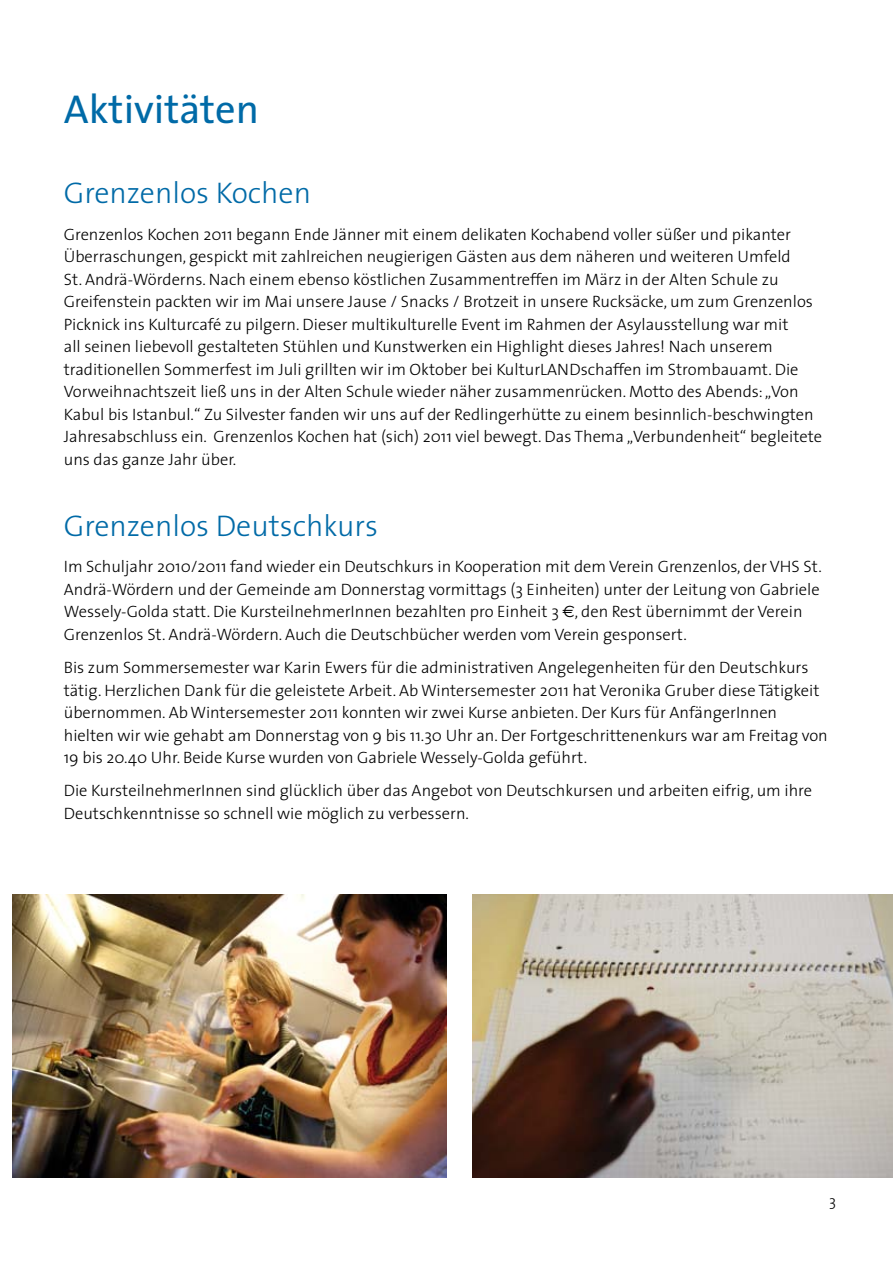
<style>
.page{position:relative;width:893px;height:1263px;background:#fff}
.page>*{position:absolute;margin:0;border:0;box-sizing:border-box;transform-origin:0 0}
.t1{font:40.5px "The Sans";color:#006aa7}
.t2{font:300 30px "The Sans";color:#006aa7}
.t3{font:300 16.5px/22.5px "The Sans";color:#000}
.t4{font:300 15px "The Sans";color:#000}
.s1{font-family:"Euro Sans";font-weight:400}
</style>
<div class="page">
<img style="left:13px;top:895px;width:433px;height:283px">
<img style="left:472px;top:894px;width:421px;height:284px">
<h1 class="t1" style="left:64px;top:76px;width:197px">Aktivitäten</h1>
<h2 class="t2" style="left:64px;top:168px;width:249px">Grenzenlos Kochen</h2>
<p class="t3" style="left:64px;top:222px;width:760px">Grenzenlos Kochen 2011 begann Ende Jänner mit einem delikaten Kochabend voller süßer und pikanter Überraschungen, gespickt mit zahlreichen neugierigen Gästen aus dem näheren und weiteren Umfeld<br>St. Andrä-Wörderns. Nach einem ebenso köstlichen Zusammentreffen im März in der Alten Schule zu Greifenstein packten wir im Mai unsere Jause / Snacks / Brotzeit in unsere Rucksäcke, um zum Grenzenlos Picknick ins Kulturcafé zu pilgern. Dieser multikulturelle Event im Rahmen der Asylausstellung war mit<br>all seinen liebevoll gestalteten Stühlen und Kunstwerken ein Highlight dieses Jahres! Nach unserem traditionellen Sommerfest im Juli grillten wir im Oktober bei KulturLANDschaffen im Strombauamt. Die Vorweihnachtszeit ließ uns in der Alten Schule wieder näher zusammenrücken. Motto des Abends: „Von Kabul bis Istanbul.“ Zu Silvester fanden wir uns auf der Redlingerhütte zu einem besinnlich-beschwingten Jahresabschluss ein. Grenzenlos Kochen hat (sich) 2011 viel bewegt. Das Thema „Verbundenheit“ begleitete uns das ganze Jahr über.</p>
<h2 class="t2" style="left:64px;top:501px;width:316px">Grenzenlos Deutschkurs</h2>
<p class="t3" style="left:64px;top:555px;width:759px">Im Schuljahr 2010/2011 fand wieder ein Deutschkurs in Kooperation mit dem Verein Grenzenlos, der VHS St.<br>Andrä-Wördern und der Gemeinde am Donnerstag vormittags (3 Einheiten) unter der Leitung von Gabriele Wessely-Golda statt. Die KursteilnehmerInnen bezahlten pro Einheit 3 <span class="s1">€</span>, den Rest übernimmt der Verein Grenzenlos St. Andrä-Wördern. Auch die Deutschbücher werden vom Verein gesponsert.</p>
<p class="t3" style="left:64px;top:656px;width:765px">Bis zum Sommersemester war Karin Ewers für die administrativen Angelegenheiten für den Deutschkurs tätig. Herzlichen Dank für die geleistete Arbeit. Ab Wintersemester 2011 hat Veronika Gruber diese Tätigkeit übernommen. Ab Wintersemester 2011 konnten wir zwei Kurse anbieten. Der Kurs für AnfängerInnen hielten wir wie gehabt am Donnerstag von 9 bis 11.30 Uhr an. Der Fortgeschrittenenkurs war am Freitag von 19 bis 20.40 Uhr. Beide Kurse wurden von Gabriele Wessely-Golda geführt.</p>
<p class="t3" style="left:64px;top:779px;width:750px">Die KursteilnehmerInnen sind glücklich über das Angebot von Deutschkursen und arbeiten eifrig, um ihre<br>Deutschkenntnisse so schnell wie möglich zu verbessern.</p>
<p class="t4" style="left:829px;top:1188px;width:8px">3</p>
</div>
